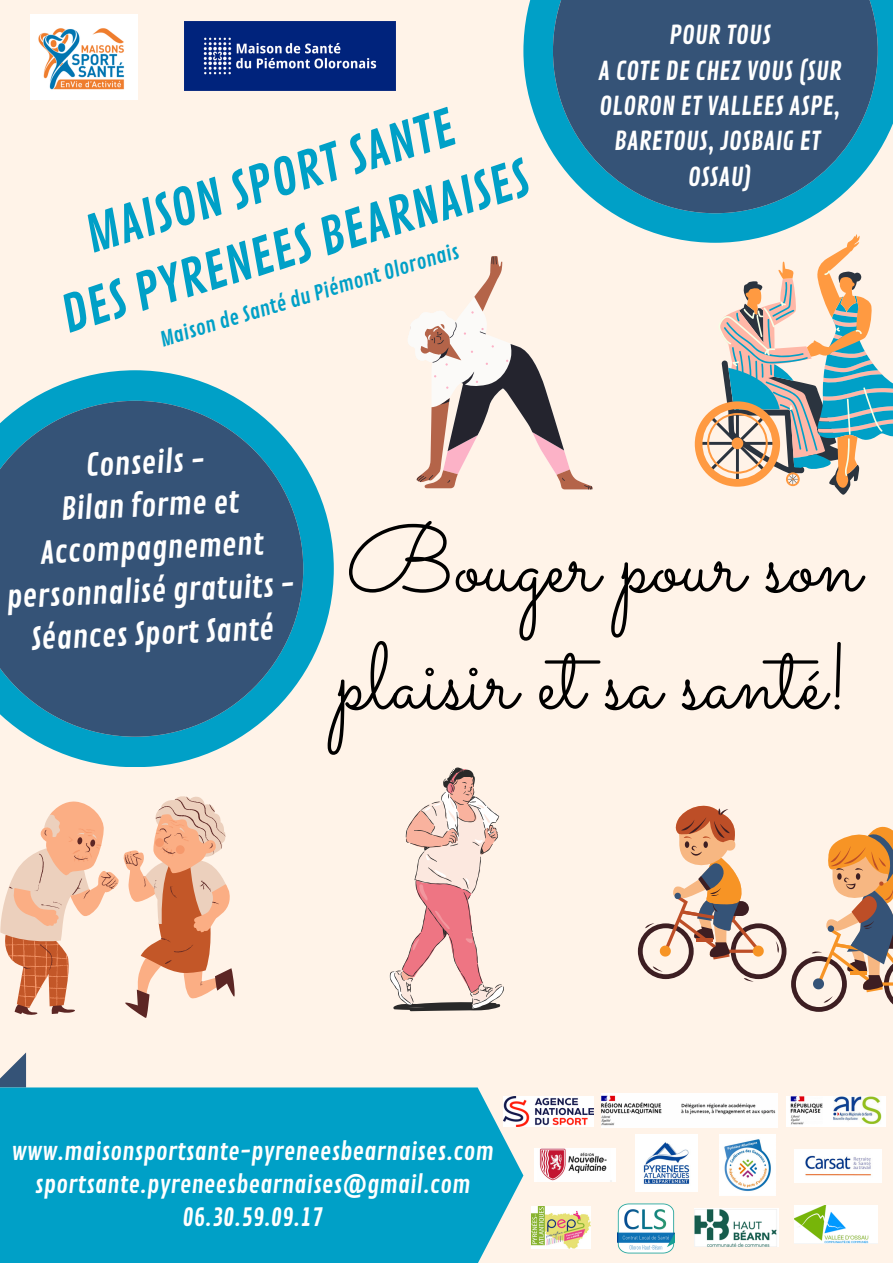
<style>
.page{position:relative;width:893px;height:1263px;background:#fff3e8}
.page>*{position:absolute;margin:0;border:0;box-sizing:border-box;transform-origin:0 0}
.t1{font:94.2px/117.2px "Sacramento";color:#000}
.t2{font:50.18px/69.8px "Contrail One";color:#00a0c7;text-align:center}
.t3{font:30.75px/42.8px "Contrail One";color:#fff;text-align:center}
.t4{font:25.42px/35.4px "Contrail One";color:#fff;text-align:center}
.t5{font:24px/33.2px "Contrail One";color:#fff;text-align:center}
.t6{font:20.25px "Contrail One";color:#00a0c7}
</style>
<div class="page">
<svg style="left:390px;top:767px;width:114px;height:244px"></svg>
<svg style="left:408px;top:256px;width:185px;height:233px"></svg>
<svg style="left:0;top:796px;width:197px;height:160px"></svg>
<svg style="left:9px;top:797px;width:226px;height:221px"></svg>
<svg style="left:638px;top:805px;width:255px;height:207px"></svg>
<svg style="left:695px;top:243px;width:198px;height:252px"></svg>
<img style="left:185px;top:21px;width:211px;height:70px">
<img style="left:532px;top:1206px;width:58px;height:43px">
<svg style="left:29px;top:370px;width:305px;height:397px"></svg>
<svg style="left:0;top:401px;width:303px;height:336px;fill:#355377"></svg>
<svg style="left:523px;top:0;width:370px;height:243px"></svg>
<svg style="left:553px;top:0;width:324px;height:213px;fill:#355377"></svg>
<img style="left:30px;top:15px;width:107px;height:85px">
<svg style="left:0;top:1052px;width:26px;height:35px"></svg>
<div style="left:0;top:1087px;width:523px;height:176px;background:#00a0c7"></div>
<img style="left:504px;top:1096px;width:89px;height:31px">
<img style="left:602px;top:1093px;width:176px;height:34px">
<img style="left:534px;top:1148px;width:81px;height:33px">
<img style="left:786px;top:1096px;width:99px;height:31px">
<img style="left:635px;top:1134px;width:62px;height:57px">
<img style="left:720px;top:1134px;width:55px;height:61px">
<img style="left:794px;top:1150px;width:88px;height:32px">
<img style="left:794px;top:1206px;width:83px;height:37px">
<img style="left:695px;top:1208px;width:83px;height:39px">
<img style="left:618px;top:1203px;width:56px;height:50px">
<h2 class="t2" style="left:33px;top:219px;width:487px;rotate:-17deg">MAISON SPORT SANTE<br>DES PYRENEES BEARNAISES</h2>
<p class="t6" style="left:157px;top:329px;width:312px;rotate:-17deg">Maison de Santé du Piémont Oloronais</p>
<p class="t4" style="left:598px;top:18px;width:245px">POUR TOUS<br>A COTE DE CHEZ VOUS (SUR<br>OLORON ET VALLEES ASPE,<br>BARETOUS, JOSBAIG ET<br>OSSAU)</p>
<p class="t3" style="left:1px;top:447px;width:290px;rotate:-2deg">Conseils -<br>Bilan forme et<br>Accompagnement personnalisé gratuits -<br>Séances Sport Santé</p>
<h1 class="t1" style="left:336px;top:500px;width:526px">Bouger pour son plaisir et sa santé!</h1>
<p class="t5" style="left:12px;top:1135px;width:484px">www.maisonsportsante-pyreneesbearnaises.com sportsante.pyreneesbearnaises@gmail.com<br>06.30.59.09.17</p>
</div>
